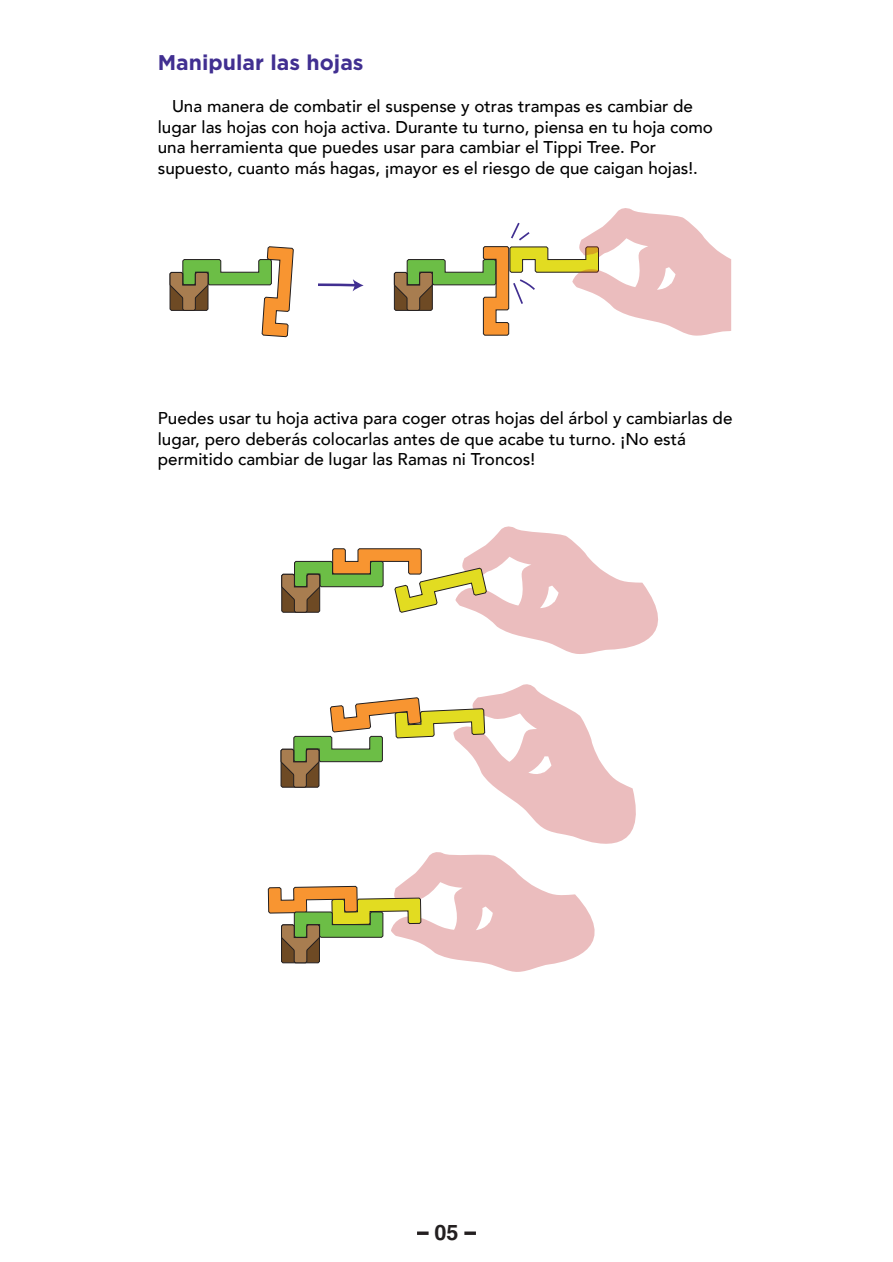
<style>
.page{position:relative;width:893px;height:1262px;background:#fff}
.page>*{position:absolute;margin:0;border:0;box-sizing:border-box;transform-origin:0 0}
.t1{font:700 21.45px "Helvetica LT Std";color:#231f20}
.t2{font:700 21.3px "Gotham";color:#412f91}
.t3{font:500 16.95px/20.4px "Avenir";color:#010101}
</style>
<div class="page">
<svg style="left:318px;top:279px;width:45px;height:12px"></svg>
<svg style="left:169px;top:246px;width:125px;height:91px"></svg>
<svg style="left:393px;top:208px;width:338px;height:128px"></svg>
<svg style="left:281px;top:526px;width:377px;height:128px"></svg>
<svg style="left:280px;top:684px;width:356px;height:159px"></svg>
<svg style="left:267px;top:852px;width:327px;height:120px"></svg>
<svg style="left:464px;top:1231px;width:12px;height:3px"></svg>
<svg style="left:417px;top:1231px;width:11px;height:3px"></svg>
<p class="t2" style="left:158px;top:48px;width:207px">Manipular las hojas</p>
<p class="t3" style="left:158px;top:95px;width:556px;text-indent:14px">Una manera de combatir el suspense y otras trampas es cambiar de lugar las hojas con hoja activa. Durante tu turno, piensa en tu hoja como una herramienta que puedes usar para cambiar el Tippi Tree. Por supuesto, cuanto más hagas, ¡mayor es el riesgo de que caigan hojas!.</p>
<p class="t3" style="left:158px;top:407px;width:576px">Puedes usar tu hoja activa para coger otras hojas del árbol y cambiarlas de lugar, pero deberás colocarlas antes de que acabe tu turno. ¡No está permitido cambiar de lugar las Ramas ni Troncos!</p>
<p class="t1" style="left:434px;top:1219px;width:25px">05</p>
</div>
